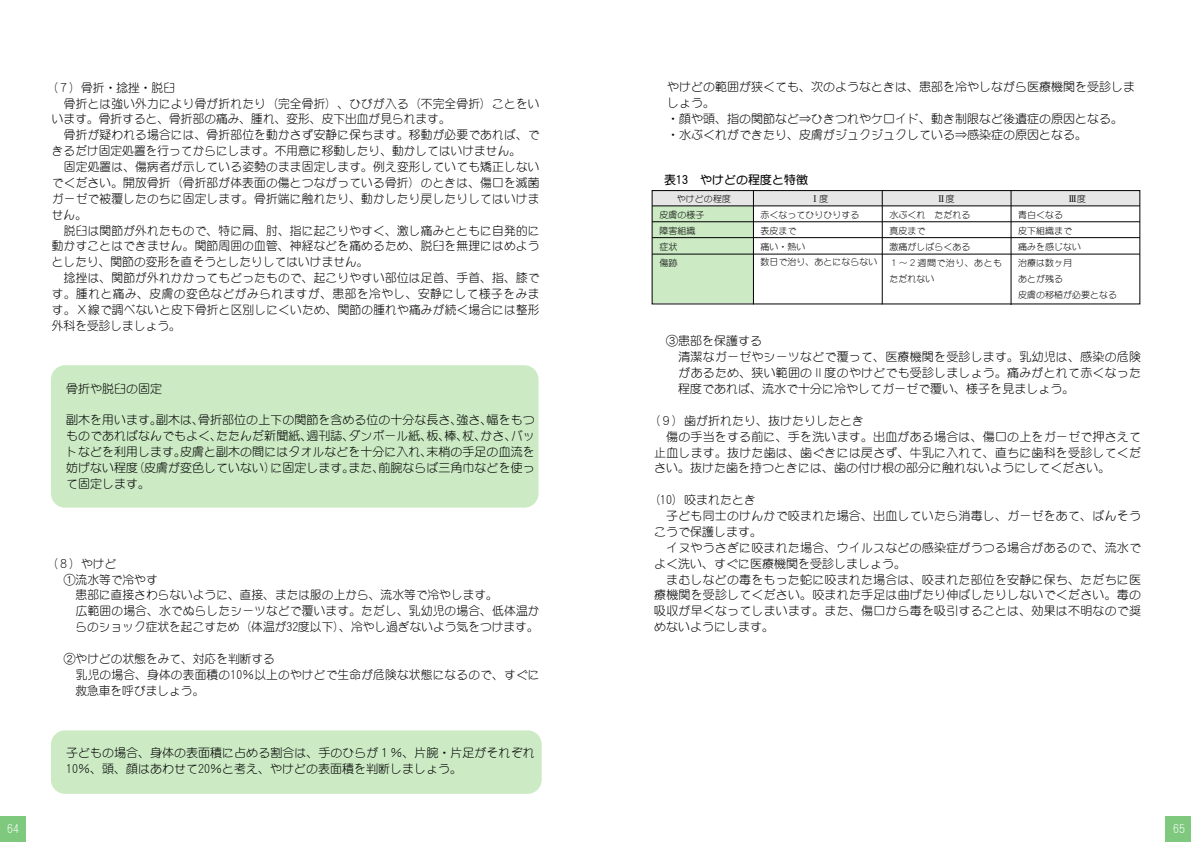
<style>
.page{position:relative;width:1191px;height:842px;background:#fff}
.page>*{position:absolute;margin:0;border:0;box-sizing:border-box;transform-origin:0 0}
.t1{font:12px/15.9px "DF Maru Gothic Std W3";letter-spacing:.015em;color:#000}
.t2{font:12px "DF Maru Gothic Std W3";letter-spacing:.04em;color:#000}
.t3{font:12px "DF Maru Gothic Std W7";color:#000}
.t4{font:12px "DF Maru Gothic Std W3";color:#fff}
.t5{font:9px/15.9px "DF Maru Gothic Std W3";color:#000}
.t6{font:9px "DFHS Mincho Std W5";color:#000}
.s1{font-family:"DF Maru Gothic Std W3"}
</style>
<div class="page">
<div style="left:0;top:816px;width:25px;height:26px;background:#7fc97f"></div>
<div style="left:1165px;top:816px;width:26px;height:26px;background:#7fc97f"></div>
<div style="left:652px;top:206px;width:101px;height:97px;background:#ccebc5"></div>
<div style="left:652px;top:191px;width:487px;height:15px;background:#e6e6e6"></div>
<hr style="left:882px;top:190px;width:1px;height:114px;background:#000">
<hr style="left:1010px;top:190px;width:1px;height:115px;background:#000">
<div style="left:651px;top:190px;width:489px;height:114px;border:1px solid #000"></div>
<hr style="left:652px;top:206px;width:487px;height:1px;background:#000">
<hr style="left:652px;top:221px;width:487px;height:1px;background:#000">
<hr style="left:652px;top:237px;width:487px;height:1px;background:#000">
<hr style="left:652px;top:254px;width:487px;height:1px;background:#000">
<hr style="left:753px;top:190px;width:1px;height:114px;background:#000">
<div style="left:51px;top:365px;width:487px;height:143px;background:#ccebc5;border-radius:14px"></div>
<div style="left:51px;top:730px;width:491px;height:64px;background:#ccebc5;border-radius:14px"></div>
<p class="t1" style="left:46px;top:79px;width:130px">（７）骨折・捻挫・脱臼</p>
<p class="t1" style="left:64px;top:95px;width:477px">骨折とは強い外力により骨が折れたり（完全骨折）、ひびが入る（不完全骨折）ことをい</p>
<p class="t1" style="left:52px;top:111px;width:400px">います。骨折すると、骨折部の痛み、腫れ、変形、皮下出血が見られます。</p>
<p class="t1" style="left:64px;top:127px;width:477px">骨折が疑われる場合には、骨折部位を動かさず安静に保ちます。移動が必要であれば、で</p>
<p class="t1" style="left:52px;top:143px;width:471px">きるだけ固定処置を行ってからにします。不用意に移動したり、動かしてはいけません。</p>
<p class="t1" style="left:64px;top:159px;width:477px">固定処置は、傷病者が示している姿勢のまま固定します。例え変形していても矯正しない</p>
<p class="t1" style="left:52px;top:174px;width:489px">でください。開放骨折（骨折部が体表面の傷とつながっている骨折）のときは、傷口を滅菌</p>
<p class="t1" style="left:52px;top:190px;width:489px">ガーゼで被覆したのちに固定します。骨折端に触れたり、動かしたり戻したりしてはいけま</p>
<p class="t1" style="left:52px;top:206px;width:37px">せん。</p>
<p class="t1" style="left:64px;top:222px;width:477px">脱臼は関節が外れたもので、特に肩、肘、指に起こりやすく、激し痛みとともに自発的に</p>
<p class="t1" style="left:52px;top:238px;width:489px">動かすことはできません。関節周囲の血管、神経などを痛めるため、脱臼を無理にはめよう</p>
<p class="t1" style="left:52px;top:254px;width:318px">としたり、関節の変形を直そうとしたりしてはいけません。</p>
<p class="t1" style="left:64px;top:270px;width:477px">捻挫は、関節が外れかかってもどったもので、起こりやすい部位は足首、手首、指、膝で</p>
<p class="t2" style="left:52px;top:287px;width:489px">す。腫れと痛み、皮膚の変色などがみられますが、患部を冷やし、安静にして様子をみま</p>
<p class="t1" style="left:52px;top:301px;width:489px">す。Ｘ線で調べないと皮下骨折と区別しにくいため、関節の腫れや痛みが続く場合には整形</p>
<p class="t1" style="left:52px;top:317px;width:130px">外科を受診しましょう。</p>
<p class="t1" style="left:66px;top:380px;width:97px">骨折や脱臼の固定</p>
<p class="t1" style="left:66px;top:412px;width:470px;text-align:justify">副木を用います。副木は、骨折部位の上下の関節を含める位の十分な長さ、強さ、幅をもつものであればなんでもよく、たたんだ新聞紙、週刊誌、ダンボール紙、板、棒、杖、かさ、バットなどを利用します。皮膚と副木の間にはタオルなどを十分に入れ、末梢の手足の血流を妨げない程度（皮膚が変色していない）に固定します。また、前腕ならば三角巾などを使って固定します。</p>
<p class="t1" style="left:46px;top:555px;width:72px">（８）やけど</p>
<p class="t1" style="left:64px;top:571px;width:95px">①流水等で冷やす</p>
<p class="t1" style="left:76px;top:587px;width:424px">患部に直接さわらないように、直接、または服の上から、流水等で冷やします。</p>
<p class="t1" style="left:76px;top:603px;width:465px">広範囲の場合、水でぬらしたシーツなどで覆います。ただし、乳幼児の場合、低体温か</p>
<p class="t1" style="left:75px;top:619px;width:465px">らのショック症状を起こすため（体温が32度以下）、冷やし過ぎないよう気をつけます。</p>
<p class="t1" style="left:75px;top:650px;width:466px;text-indent:-11px">②やけどの状態をみて、対応を判断する<br>乳児の場合、身体の表面積の10％以上のやけどで生命が危険な状態になるので、すぐに救急車を呼びましょう。</p>
<p class="t1" style="left:66px;top:744px;width:470px">子どもの場合、身体の表面積に占める割合は、手のひらが１％、片腕・片足がそれぞれ<br>10％、頭、顔はあわせて20％と考え、やけどの表面積を判断しましょう。</p>
<p class="t1" style="left:667px;top:79px;width:469px">やけどの範囲が狭くても、次のようなときは、患部を冷やしながら医療機関を受診しましょう。<br>・顔や頭、指の関節など⇒ひきつれやケロイド、動き制限など後遺症の原因となる。・水ぶくれができたり、皮膚がジュクジュクしている⇒感染症の原因となる。</p>
<p class="t3" style="left:664px;top:173px;width:145px">表13 やけどの程度と特徴</p>
<p class="t5" style="left:659px;top:191px;width:73px;text-indent:18px">やけどの程度皮膚の様子<br>障害組織<br>症状<br>傷跡</p>
<p class="t6" style="left:810px;top:194px;width:19px">Ⅰ<span class="s1">度</span></p>
<p class="t5" style="left:760px;top:206px;width:118px">赤くなってひりひりする<br>表皮まで<br>痛い・熱い<br>数日で治り、あとにならない</p>
<p class="t6" style="left:936px;top:194px;width:19px">Ⅱ<span class="s1">度</span></p>
<p class="t5" style="left:889px;top:207px;width:114px">水ぶくれ ただれる<br>真皮まで<br>激痛がしばらくある<br>１～２週間で治り、あともただれない</p>
<p class="t6" style="left:1068px;top:194px;width:19px">Ⅲ<span class="s1">度</span></p>
<p class="t5" style="left:1018px;top:207px;width:100px">青白くなる<br>皮下組織まで<br>痛みを感じない<br>治療は数ヶ月<br>あとが残る<br>皮膚の移植が必要となる</p>
<p class="t1" style="left:678px;top:333px;width:464px;text-indent:-12px">③患部を保護する<br>清潔なガーゼやシーツなどで覆って、医療機関を受診します。乳幼児は、感染の危険があるため、狭い範囲のⅡ度のやけどでも受診しましょう。痛みがとれて赤くなった程度であれば、流水で十分に冷やしてガーゼで覆い、様子を見ましょう。</p>
<p class="t1" style="left:648px;top:412px;width:217px">（９）歯が折れたり、抜けたりしたとき</p>
<p class="t1" style="left:666px;top:428px;width:476px">傷の手当をする前に、手を洗います。出血がある場合は、傷口の上をガーゼで押さえて</p>
<p class="t1" style="left:654px;top:444px;width:488px">止血します。抜けた歯は、歯ぐきには戻さず、牛乳に入れて、直ちに歯科を受診してくだ</p>
<p class="t1" style="left:654px;top:460px;width:457px">さい。抜けた歯を持つときには、歯の付け根の部分に触れないようにしてください。</p>
<p class="t1" style="left:648px;top:492px;width:109px">（10）咬まれたとき</p>
<p class="t1" style="left:666px;top:508px;width:476px">子ども同士のけんかで咬まれた場合、出血していたら消毒し、ガーゼをあて、ばんそう</p>
<p class="t1" style="left:654px;top:523px;width:109px">こうで保護します。</p>
<p class="t1" style="left:666px;top:539px;width:476px">イヌやうさぎに咬まれた場合、ウイルスなどの感染症がうつる場合があるので、流水で</p>
<p class="t1" style="left:654px;top:555px;width:253px">よく洗い、すぐに医療機関を受診しましょう。</p>
<p class="t1" style="left:666px;top:571px;width:476px">まむしなどの毒をもった蛇に咬まれた場合は、咬まれた部位を安静に保ち、ただちに医</p>
<p class="t1" style="left:654px;top:587px;width:488px">療機関を受診してください。咬まれた手足は曲げたり伸ばしたりしないでください。毒の</p>
<p class="t1" style="left:654px;top:603px;width:488px">吸収が早くなってしまいます。また、傷口から毒を吸引することは、効果は不明なので奨</p>
<p class="t1" style="left:654px;top:619px;width:121px">めないようにします。</p>
<p class="t4" style="left:7px;top:822px;width:14px">64</p>
<p class="t4" style="left:1173px;top:822px;width:13px">65</p>
</div>
